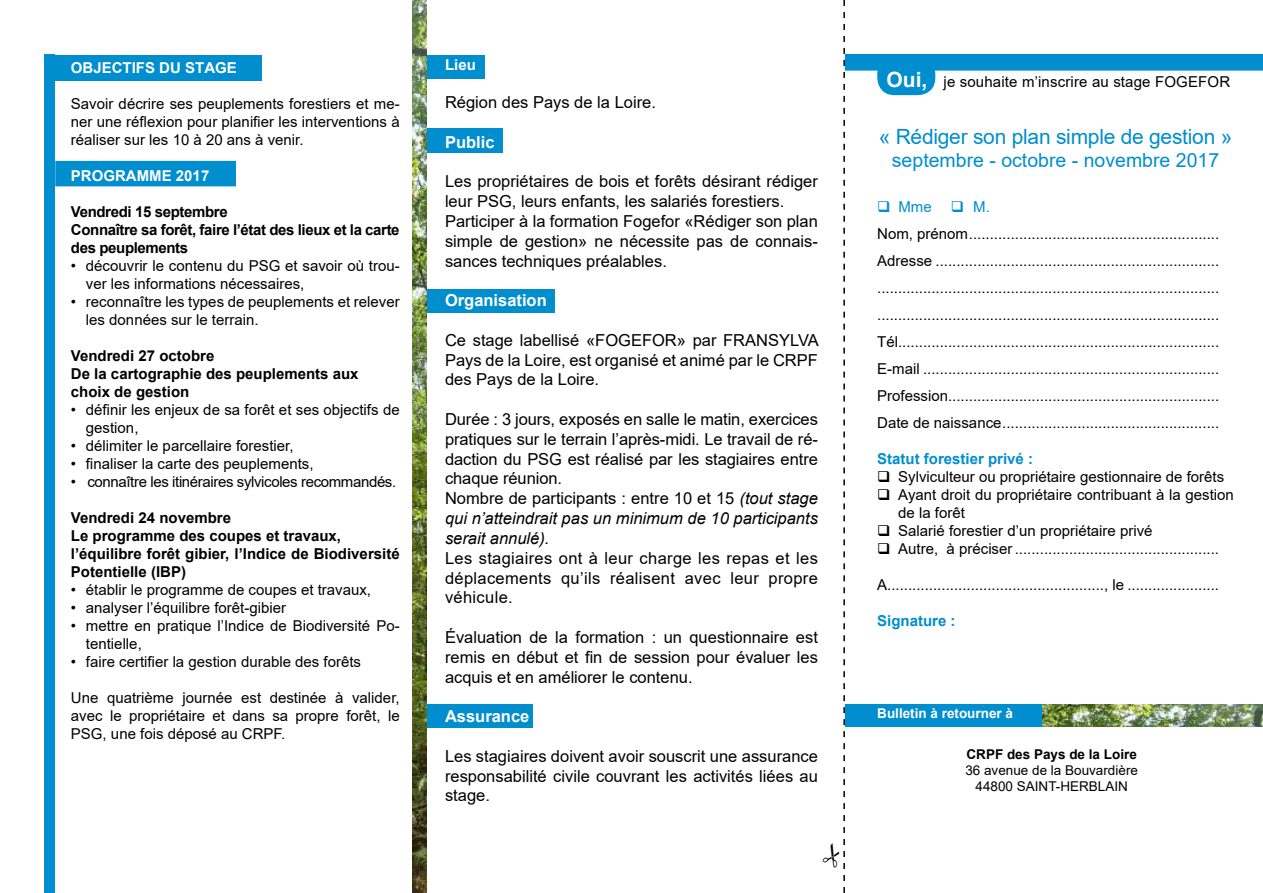
<style>
.page{position:relative;width:1263px;height:893px;background:#fff}
.page>*{position:absolute;margin:0;border:0;box-sizing:border-box;transform-origin:0 0}
.t1{font:21px "Arial";letter-spacing:-.01em;color:#008ece}
.t2{font:19.5px "Arial";color:#008ece}
.t3{font:16.5px/19.8px "Arial";color:#000;text-align:justify}
.t4{font:700 16.5px "Arial";color:#fff}
.t5{font:15px/18px "Arial";color:#000}
.t6{font:700 15px/18px "Arial";color:#000}
.t7{font:700 15px/18px "Arial";letter-spacing:-.025em;color:#000}
.t8{font:15px "Arial";letter-spacing:-.025em;color:#000}
.t9{font:700 15px "Arial";color:#fff}
.t10{font:700 15px "Arial";color:#008ece}
.t11{font:15px "Arial";color:#008ece}
.t12{font:13.5px/16.2px "Arial";color:#000;text-align:center}
.t13{font:700 13.5px "Arial";color:#000}
.t14{font:700 13.5px "Arial";color:#fff}
.s1{font-style:italic}
.s2{font-weight:700;font-size:21px;color:#fff}
.s3{color:#008ece}
</style>
<div class="page">
<div style="left:427px;top:55px;width:57px;height:24px;background:#008ece"></div>
<div style="left:425px;top:289px;width:129px;height:23px;background:#008ece"></div>
<div style="left:426px;top:704px;width:107px;height:23px;background:#008ece"></div>
<div style="left:425px;top:129px;width:77px;height:24px;background:#008ece"></div>
<div style="left:55px;top:161px;width:181px;height:25px;background:#008ece"></div>
<div style="left:52px;top:55px;width:210px;height:25px;background:#008ece"></div>
<div style="left:846px;top:55px;width:416px;height:15px;background:#008ece"></div>
<div style="left:845px;top:54px;width:418px;height:17px;border:2px solid #008ece"></div>
<div style="left:878px;top:58px;width:56px;height:36px;background:#008ece;border-radius:17px"></div>
<div style="left:877px;top:57px;width:58px;height:38px;border:2px solid #008ece;border-radius:17px"></div>
<div style="left:44px;top:55px;width:11px;height:838px;background:#008ece"></div>
<img style="left:412px;top:1px;width:15px;height:892px">
<div style="left:846px;top:704px;width:379px;height:22px;background:#008ece"></div>
<img style="left:1043px;top:704px;width:220px;height:22px">
<svg style="left:843px;top:0;width:2px;height:893px"></svg>
<p class="t9" style="left:71px;top:57px;width:167px">OBJECTIFS DU STAGE</p>
<p class="t5" style="left:71px;top:95px;width:330px;text-align:justify">Savoir décrire ses peuplements forestiers et me&shy;ner une réflexion pour planifier les interventions à réaliser sur les 10 à 20 ans à venir.</p>
<p class="t9" style="left:71px;top:165px;width:140px">PROGRAMME 2017</p>
<p class="t7" style="left:71px;top:203px;width:330px">Vendredi 15 septembre<br>Connaître sa forêt, faire l’état des lieux et la carte des peuplements</p>
<p class="t5" style="left:86px;top:257px;width:315px;text-indent:-15px">• découvrir le contenu du PSG et savoir où trou&shy;ver les informations nécessaires,</p>
<p class="t5" style="left:86px;top:293px;width:315px;text-indent:-15px">• reconnaître les types de peuplements et relever les données sur le terrain.</p>
<p class="t6" style="left:71px;top:347px;width:289px">Vendredi 27 octobre<br>De la cartographie des peuplements aux choix de gestion</p>
<p class="t5" style="left:86px;top:401px;width:315px;text-indent:-15px">• définir les enjeux de sa forêt et ses objectifs de gestion,</p>
<p class="t5" style="left:71px;top:437px;width:224px">• délimiter le parcellaire forestier,</p>
<p class="t5" style="left:71px;top:455px;width:244px">• finaliser la carte des peuplements,</p>
<p class="t8" style="left:71px;top:472px;width:327px">• connaître les itinéraires sylvicoles recommandés.</p>
<p class="t6" style="left:71px;top:509px;width:330px">Vendredi 24 novembre<br>Le programme des coupes et travaux, l’équilibre forêt gibier, l’Indice de Biodiversité<br>Potentielle (IBP)</p>
<p class="t5" style="left:71px;top:581px;width:302px">• établir le programme de coupes et travaux,</p>
<p class="t5" style="left:71px;top:599px;width:217px">• analyser l’équilibre forêt-gibier</p>
<p class="t5" style="left:86px;top:617px;width:315px;text-indent:-15px">• mettre en pratique l’Indice de Biodiversité Po&shy;tentielle,</p>
<p class="t5" style="left:71px;top:653px;width:292px">• faire certifier la gestion durable des forêts</p>
<p class="t5" style="left:71px;top:689px;width:330px;text-align:justify">Une quatrième journée est destinée à valider, avec le propriétaire et dans sa propre forêt, le PSG, une fois déposé au CRPF.</p>
<p class="t9" style="left:445px;top:55px;width:32px">Lieu</p>
<p class="t3" style="left:445px;top:92px;width:212px">Région des Pays de la Loire.</p>
<p class="t4" style="left:445px;top:130px;width:51px">Public</p>
<p class="t3" style="left:445px;top:172px;width:374px;text-align:left">Les propriétaires de bois et forêts désirant rédiger leur PSG, leurs enfants, les salariés forestiers.<br>Participer à la formation Fogefor «Rédiger son plan simple de gestion» ne nécessite pas de connais&shy;sances techniques préalables.</p>
<p class="t4" style="left:445px;top:289px;width:103px">Organisation</p>
<p class="t3" style="left:445px;top:330px;width:375px">Ce stage labellisé «FOGEFOR» par FRANSYLVA Pays de la Loire, est organisé et animé par le CRPF des Pays de la Loire.</p>
<p class="t3" style="left:445px;top:409px;width:374px;text-align:left">Durée : 3 jours, exposés en salle le matin, exercices pratiques sur le terrain l’après-midi. Le travail de ré&shy;daction du PSG est réalisé par les stagiaires entre chaque réunion.<br>Nombre de participants : entre 10 et 15 <span class="s1">(tout stage qui n’atteindrait pas un minimum de 10 participants serait annulé).</span></p>
<p class="t3" style="left:445px;top:548px;width:374px">Les stagiaires ont à leur charge les repas et les déplacements qu’ils réalisent avec leur propre véhicule.</p>
<p class="t3" style="left:445px;top:627px;width:374px">Évaluation de la formation : un questionnaire est remis en début et fin de session pour évaluer les acquis et en améliorer le contenu.</p>
<p class="t4" style="left:445px;top:705px;width:86px">Assurance</p>
<p class="t3" style="left:445px;top:746px;width:374px">Les stagiaires doivent avoir souscrit une assurance responsabilité civile couvrant les activités liées au stage.</p>
<p class="t5" style="left:886px;top:73px;width:345px"><span class="s2">Oui,</span> je souhaite m’inscrire au stage FOGEFOR</p>
<h1 class="t1" style="left:879px;top:122px;width:355px">« Rédiger son plan simple de gestion »</h1>
<h2 class="t2" style="left:892px;top:147px;width:329px">septembre - octobre - novembre 2017</h2>
<p class="t11" style="left:877px;top:197px;width:56px">❑ Mme</p>
<p class="t5" style="left:877px;top:194px;width:343px;line-height:27px;text-indent:74px"><span class="s3">❑ M.<br></span>Nom, prénom............................................................<br>Adresse .................................................................... .................................................................................. ..................................................................................<br>Tél.............................................................................<br>E-mail .......................................................................<br>Profession.................................................................<br>Date de naissance....................................................</p>
<p class="t10" style="left:877px;top:449px;width:157px">Statut forestier privé :</p>
<p class="t5" style="left:877px;top:468px;width:348px">❑ Sylviculteur ou propriétaire gestionnaire de forêts</p>
<p class="t5" style="left:898px;top:486px;width:337px;text-indent:-21px">❑ Ayant droit du propriétaire contribuant à la gestion de la forêt</p>
<p class="t5" style="left:877px;top:522px;width:277px">❑ Salarié forestier d’un propriétaire privé</p>
<p class="t5" style="left:877px;top:540px;width:343px">❑ Autre, à préciser.................................................</p>
<p class="t5" style="left:877px;top:576px;width:343px">A...................................................., le ......................</p>
<p class="t10" style="left:877px;top:611px;width:80px">Signature :</p>
<p class="t14" style="left:877px;top:704px;width:137px">Bulletin à retourner à</p>
<p class="t13" style="left:966px;top:744px;width:172px">CRPF des Pays de la Loire</p>
<p class="t12" style="left:965px;top:762px;width:174px">36 avenue de la Bouvardière<br>44800 SAINT-HERBLAIN</p>
</div>
